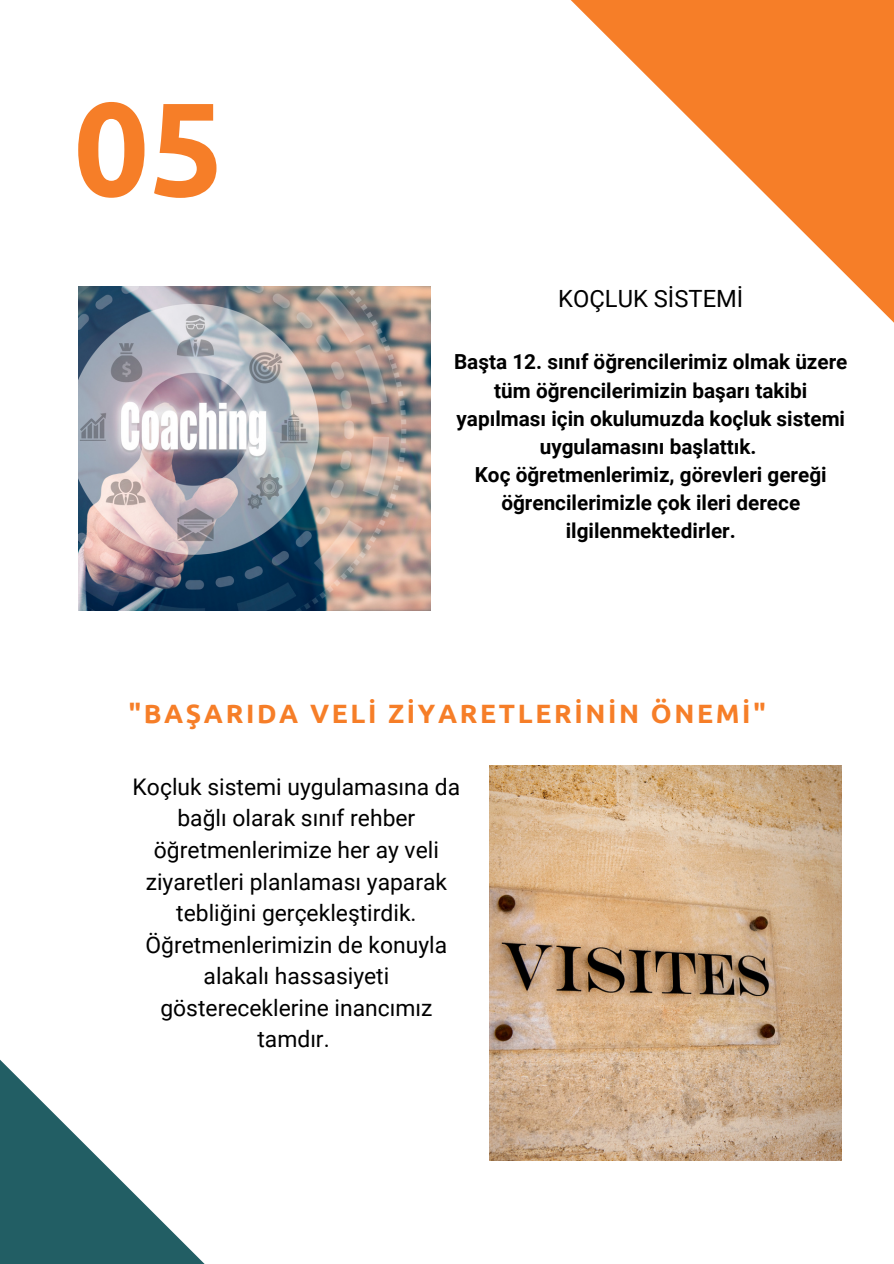
<style>
.page{position:relative;width:894px;height:1264px;background:#fff}
.page>*{position:absolute;margin:0;border:0;box-sizing:border-box;transform-origin:0 0}
.t1{font:700 132.45px "Ubuntu";color:#f67e28}
.t2{font:700 26.55px "Ubuntu";letter-spacing:.1em;color:#f67e28}
.t3{font:23.7px "Roboto";color:#000}
.t4{font:22.8px/31.5px "Roboto";color:#000;text-align:center}
.t5{font:700 20.7px/28.2px "Roboto";color:#000;text-align:center}
</style>
<div class="page">
<svg style="left:570px;top:0;width:323px;height:322px"></svg>
<svg style="left:0;top:1059px;width:204px;height:204px"></svg>
<img style="left:79px;top:286px;width:351px;height:324px">
<img style="left:489px;top:765px;width:352px;height:394px">
<h1 class="t1" style="left:74px;top:72px;width:152px">05</h1>
<p class="t3" style="left:558px;top:285px;width:186px">KOÇLUK SİSTEMİ</p>
<p class="t5" style="left:454px;top:348px;width:395px">Başta 12. sınıf öğrencilerimiz olmak üzere tüm öğrencilerimizin başarı takibi yapılması için okulumuzda koçluk sistemi uygulamasını başlattık.<br>Koç öğretmenlerimiz, görevleri gereği öğrencilerimizle çok ileri derece ilgilenmektedirler.</p>
<p class="t2" style="left:129px;top:698px;width:638px">"BAŞARIDA VELİ ZİYARETLERİNİN ÖNEMİ"</p>
<p class="t4" style="left:133px;top:771px;width:329px">Koçluk sistemi uygulamasına da bağlı olarak sınıf rehber öğretmenlerimize her ay veli ziyaretleri planlaması yaparak tebliğini gerçekleştirdik.<br>Öğretmenlerimizin de konuyla alakalı hassasiyeti göstereceklerine inancımız tamdır.</p>
</div>
